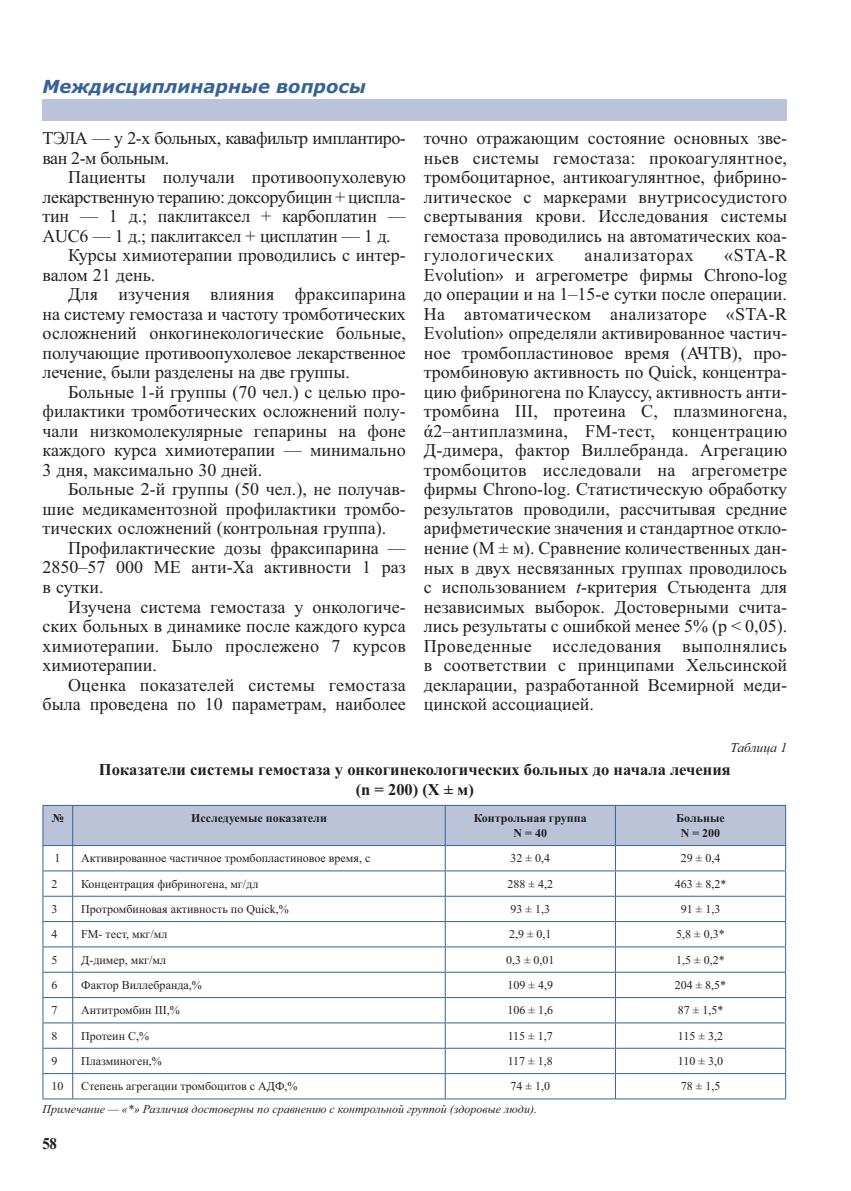
<style>
.page{position:relative;width:851px;height:1191px;background:#fff}
.page>*{position:absolute;margin:0;border:0;box-sizing:border-box;transform-origin:0 0}
.t1{font:18px/19.5px "Times New Roman";color:#231f20;text-align:justify}
.t2{font:18px "Times New Roman";letter-spacing:-.02em;color:#231f20}
.t3{font:18px/19.5px "Times New Roman";letter-spacing:-.03em;color:#231f20}
.t4{font:italic 700 18px "Verdana";color:#366397}
.t5{font:18px "Times New Roman";letter-spacing:.04em;color:#231f20}
.t6{font:700 16.5px/19.5px "Times New Roman";color:#231f20;text-align:center}
.t7{font:700 16.5px "Times New Roman";color:#231f20;scale:.9 1}
.t8{font:italic 13.5px "Times New Roman";color:#231f20}
.t9{font:12px "Times New Roman";color:#231f20}
.t10{font:italic 12px "Times New Roman";color:#231f20}
.t11{font:700 12px/15px "Times New Roman";color:#231f20;text-align:center}
.s1{font-style:italic}
</style>
<div class="page">
<div style="left:43px;top:99px;width:744px;height:21px;background:#bbc3d8"></div>
<svg style="left:43px;top:805px;width:743px;height:293px"></svg>
<hr style="left:43px;top:1098px;width:742px;height:1px;background:#366397">
<p class="t4" style="left:43px;top:80px;width:325px">Междисциплинарные вопросы</p>
<p class="t3" style="left:43px;top:130px;width:365px">ТЭЛА — у 2-х больных, кавафильтр имплантиро&shy;ван 2-м больным.</p>
<p class="t1" style="left:68px;top:169px;width:339px">Пациенты получали противоопухолевую</p>
<p class="t2" style="left:43px;top:190px;width:365px">лекарственную терапию: доксорубицин + циспла-</p>
<p class="t1" style="left:43px;top:208px;width:365px">тин — 1 д.; паклитаксел + карбоплатин —</p>
<p class="t2" style="left:43px;top:229px;width:349px">AUC6 — 1 д.; паклитаксел + цисплатин — 1 д.</p>
<p class="t1" style="left:68px;top:247px;width:339px">Курсы химиотерапии проводились с интер-</p>
<p class="t1" style="left:43px;top:267px;width:114px">валом 21 день.</p>
<p class="t1" style="left:68px;top:286px;width:339px">Для изучения влияния фраксипарина</p>
<p class="t1" style="left:43px;top:306px;width:365px">на систему гемостаза и частоту тромботических</p>
<p class="t1" style="left:43px;top:325px;width:365px">осложнений онкогинекологические больные,</p>
<p class="t1" style="left:43px;top:345px;width:365px">получающие противоопухолевое лекарственное</p>
<p class="t1" style="left:43px;top:364px;width:309px">лечение, были разделены на две группы.</p>
<p class="t1" style="left:68px;top:384px;width:339px">Больные 1-й группы (70 чел.) с целью про-</p>
<p class="t1" style="left:43px;top:403px;width:365px">филактики тромботических осложнений полу-</p>
<p class="t1" style="left:43px;top:423px;width:365px">чали низкомолекулярные гепарины на фоне</p>
<p class="t1" style="left:43px;top:442px;width:365px">каждого курса химиотерапии — минимально</p>
<p class="t1" style="left:43px;top:462px;width:221px">3 дня, максимально 30 дней.</p>
<p class="t1" style="left:68px;top:481px;width:339px">Больные 2-й группы (50 чел.), не получав-</p>
<p class="t1" style="left:43px;top:501px;width:365px">шие медикаментозной профилактики тромбо-</p>
<p class="t1" style="left:43px;top:520px;width:345px">тических осложнений (контрольная группа).</p>
<p class="t1" style="left:68px;top:540px;width:339px">Профилактические дозы фраксипарина —</p>
<p class="t1" style="left:43px;top:559px;width:365px">2850–57 000 МЕ анти-Xа активности 1 раз</p>
<p class="t1" style="left:43px;top:579px;width:62px">в сутки.</p>
<p class="t1" style="left:68px;top:598px;width:339px">Изучена система гемостаза у онкологиче-</p>
<p class="t1" style="left:43px;top:618px;width:365px">ских больных в динамике после каждого курса</p>
<p class="t1" style="left:43px;top:637px;width:365px">химиотерапии. Было прослежено 7 курсов</p>
<p class="t1" style="left:43px;top:657px;width:116px">химиотерапии.</p>
<p class="t1" style="left:68px;top:676px;width:339px">Оценка показателей системы гемостаза</p>
<p class="t1" style="left:43px;top:696px;width:365px">была проведена по 10 параметрам, наиболее</p>
<p class="t1" style="left:424px;top:130px;width:365px">точно отражающим состояние основных зве&shy;ньев системы гемостаза: прокоагулянтное, тромбоцитарное, антикоагулянтное, фибрино&shy;литическое с маркерами внутрисосудистого свертывания крови. Исследования системы гемостаза проводились на автоматических коа&shy;гулологических</p>
<p class="t1" style="left:424px;top:247px;width:365px;text-indent:300px">«STA-R Evolution» и агрегометре фирмы Chrono-log до операции и на 1–15-е сутки после операции.<br>На автоматическом анализаторе «STA-R Evolution» определяли активированное частич&shy;ное тромбопластиновое время (АЧТВ), про&shy;тромбиновую активность по Quick, концентра&shy;цию фибриногена по Клауссу, активность анти&shy;тромбина III, протеина С, плазминогена, ά2–антиплазмина, FM-тест, концентрацию Д-димера, фактор Виллебранда. Агрегацию тромбоцитов исследовали на агрегометре фирмы Chrono-log. Статистическую обработку результатов проводили, рассчитывая средние арифметические значения и стандартное откло&shy;нение (M ± м). Сравнение количественных дан&shy;ных в двух несвязанных группах проводилось с использованием <span class="s1">t</span>-критерия Стьюдента для независимых выборок. Достоверными счита&shy;лись результаты с ошибкой менее 5% (p &lt; 0,05).<br>Проведенные исследования выполнялись в соответствии с принципами Хельсинской декларации, разработанной Всемирной меди&shy;цинской ассоциацией.</p>
<p class="t5" style="left:584px;top:249px;width:111px">анализаторах</p>
<p class="t8" style="left:730px;top:742px;width:58px">Таблица 1</p>
<p class="t6" style="left:99px;top:762px;width:633px">Показатели системы гемостаза у онкогинекологических больных до начала лечения (n = 200) (X ± м)</p>
<p class="t11" style="left:52px;top:812px;width:14px">№</p>
<p class="t11" style="left:191px;top:812px;width:137px">Исследуемые показатели</p>
<p class="t11" style="left:474px;top:812px;width:114px">Контрольная группа<br>N = 40</p>
<p class="t11" style="left:676px;top:812px;width:50px">Больные<br>N = 200</p>
<p class="t9" style="left:54px;top:854px;width:7px">1</p>
<p class="t9" style="left:81px;top:854px;width:291px">Активированное частичное тромбопластиновое время, с</p>
<p class="t9" style="left:510px;top:854px;width:41px">32 ± 0,4</p>
<p class="t9" style="left:680px;top:854px;width:41px">29 ± 0,4</p>
<p class="t9" style="left:51px;top:879px;width:7px">2</p>
<p class="t9" style="left:81px;top:879px;width:179px">Концентрация фибриногена, мг/дл</p>
<p class="t9" style="left:507px;top:879px;width:47px">288 ± 4,2</p>
<p class="t9" style="left:674px;top:879px;width:53px">463 ± 8,2*</p>
<p class="t9" style="left:51px;top:904px;width:7px">3</p>
<p class="t9" style="left:81px;top:904px;width:209px">Протромбиновая активность по Quick,%</p>
<p class="t9" style="left:510px;top:904px;width:41px">93 ± 1,3</p>
<p class="t9" style="left:680px;top:904px;width:41px">91 ± 1,3</p>
<p class="t9" style="left:51px;top:930px;width:7px">4</p>
<p class="t9" style="left:81px;top:930px;width:88px">FM- тест, мкг/мл</p>
<p class="t9" style="left:509px;top:930px;width:44px">2,9 ± 0,1</p>
<p class="t9" style="left:676px;top:930px;width:50px">5,8 ± 0,3*</p>
<p class="t9" style="left:51px;top:955px;width:7px">5</p>
<p class="t9" style="left:81px;top:955px;width:86px">Д-димер, мкг/мл</p>
<p class="t9" style="left:506px;top:955px;width:50px">0,3 ± 0,01</p>
<p class="t9" style="left:676px;top:955px;width:50px">1,5 ± 0,2*</p>
<p class="t9" style="left:51px;top:980px;width:7px">6</p>
<p class="t9" style="left:81px;top:980px;width:122px">Фактор Виллебранда,%</p>
<p class="t9" style="left:507px;top:980px;width:47px">109 ± 4,9</p>
<p class="t9" style="left:674px;top:980px;width:53px">204 ± 8,5*</p>
<p class="t9" style="left:51px;top:1006px;width:7px">7</p>
<p class="t9" style="left:81px;top:1006px;width:100px">Антитромбин III,%</p>
<p class="t9" style="left:507px;top:1006px;width:47px">106 ± 1,6</p>
<p class="t9" style="left:677px;top:1006px;width:47px">87 ± 1,5*</p>
<p class="t9" style="left:51px;top:1031px;width:7px">8</p>
<p class="t9" style="left:81px;top:1031px;width:69px">Протеин С,%</p>
<p class="t9" style="left:507px;top:1031px;width:47px">115 ± 1,7</p>
<p class="t9" style="left:677px;top:1031px;width:47px">115 ± 3,2</p>
<p class="t9" style="left:51px;top:1056px;width:7px">9</p>
<p class="t9" style="left:81px;top:1056px;width:82px">Плазминоген,%</p>
<p class="t9" style="left:507px;top:1056px;width:47px">117 ± 1,8</p>
<p class="t9" style="left:677px;top:1056px;width:47px">110 ± 3,0</p>
<p class="t9" style="left:51px;top:1082px;width:13px">10</p>
<p class="t9" style="left:81px;top:1082px;width:218px">Степень агрегации тромбоцитов с АДФ,%</p>
<p class="t9" style="left:510px;top:1082px;width:41px">74 ± 1,0</p>
<p class="t9" style="left:680px;top:1082px;width:41px">78 ± 1,5</p>
<p class="t10" style="left:43px;top:1104px;width:496px">Примечание — «*» Различия достоверны по сравнению с контрольной группой (здоровые люди).</p>
<p class="t7" style="left:43px;top:1137px;width:18px">58</p>
</div>
